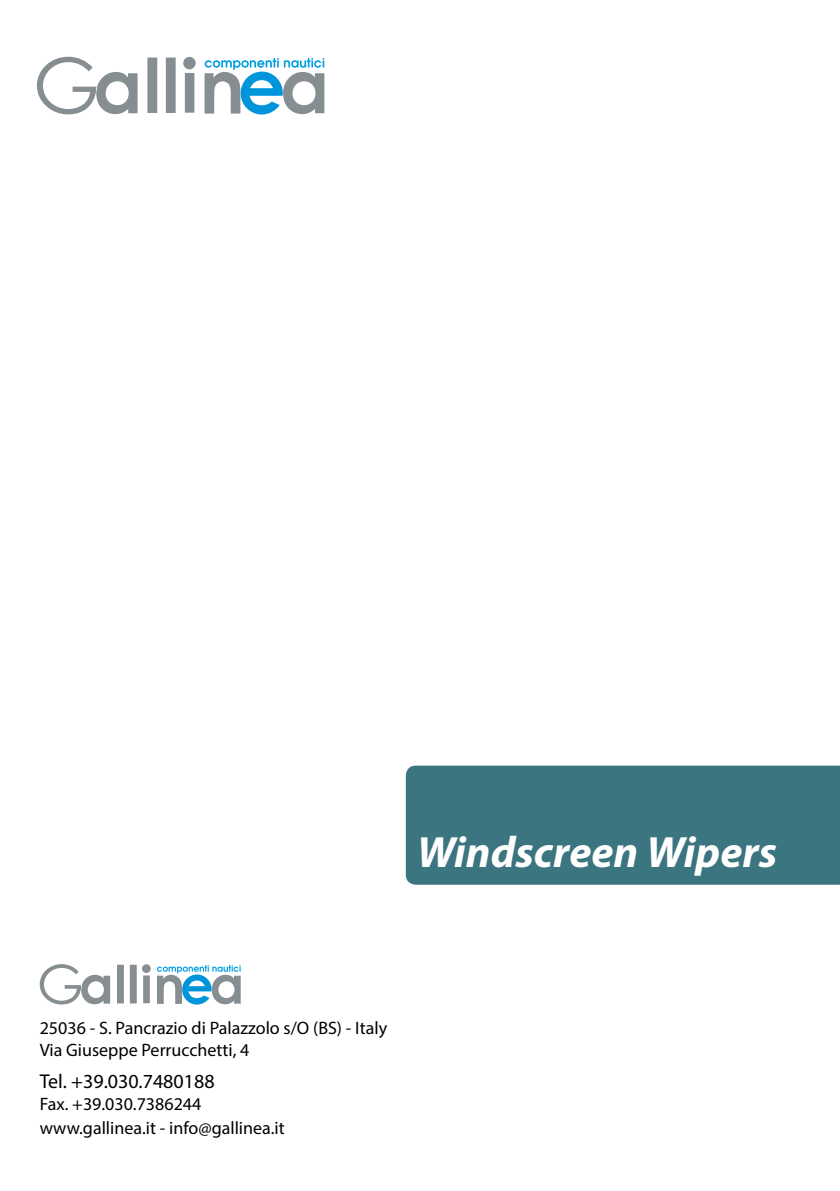
<style>
.page{position:relative;width:840px;height:1191px;background:#fff}
.page>*{position:absolute;margin:0;border:0;box-sizing:border-box;transform-origin:0 0}
.t1{font:italic 700 44px "Myriad Pro";color:#fff}
.t2{font:20px "Myriad Pro";color:#000}
.t3{font:18px/21.6px "Myriad Pro";color:#000}
</style>
<div class="page">
<div style="left:405px;top:765px;width:434px;height:119px;background:#3b757f"></div>
<svg style="left:37px;top:57px;width:287px;height:58px"></svg>
<svg style="left:40px;top:964px;width:200px;height:40px"></svg>
<h1 class="t1" style="left:417px;top:823px;width:361px">Windscreen Wipers</h1>
<p class="t3" style="left:40px;top:1017px;width:349px">25036 - S. Pancrazio di Palazzolo s/O (BS) - Italy<br>Via Giuseppe Perrucchetti, 4</p>
<p class="t2" style="left:40px;top:1069px;width:176px">Tel. +39.030.7480188</p>
<p class="t3" style="left:40px;top:1091px;width:246px;line-height:24px">Fax. +39.030.7386244 www.gallinea.it - info@gallinea.it</p>
</div>
